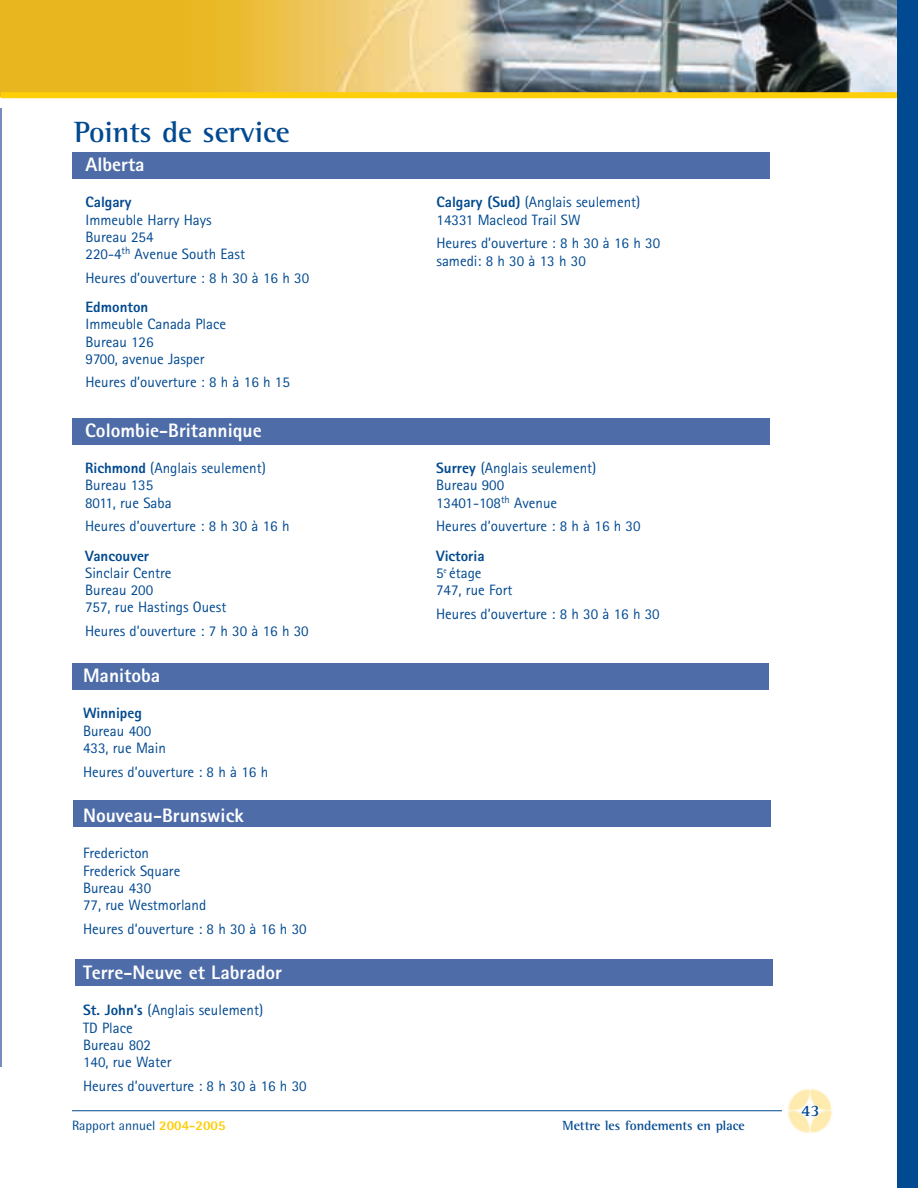
<style>
.page{position:relative;width:918px;height:1188px;background:#fff}
.page>*{position:absolute;margin:0;border:0;box-sizing:border-box;transform-origin:0 0}
.t1{font:700 30px "Rotis Semi Serif";color:#014990}
.t2{font:800 19.5px "Rotis Sans Serif";color:#fff}
.t3{font:700 16.5px "Rotis Serif";color:#014990}
.t4{font:15px/17.2px "Rotis Sans Serif";color:#014990}
.t5{font:800 15px "Rotis Sans Serif";color:#014990}
.t6{font:700 13.5px "Rotis Semi Serif";color:#014990}
.t7{font:13.5px "Rotis Semi Sans";color:#014990}
.s1{font-weight:800}
.s2{font-weight:800;color:#fece08}
</style>
<div class="page">
<hr style="left:72px;top:1110px;width:761px;height:1px;background:#014990">
<img style="left:783px;top:1088px;width:50px;height:46px">
<img style="left:1px;top:0;width:897px;height:92px">
<div style="left:1px;top:92px;width:900px;height:6px;background:#fece08"></div>
<div style="left:898px;top:0;width:20px;height:1188px;background:#014990"></div>
<div style="left:75px;top:959px;width:697px;height:27px;background:#4d6ca8"></div>
<div style="left:74px;top:800px;width:697px;height:26px;background:#4d6ca8"></div>
<div style="left:72px;top:152px;width:697px;height:26px;background:#4d6ca8"></div>
<div style="left:72px;top:418px;width:697px;height:26px;background:#4d6ca8"></div>
<div style="left:72px;top:663px;width:697px;height:27px;background:#4d6ca8"></div>
<hr style="left:0;top:108px;width:1px;height:958px;background:#788bbc">
<h1 class="t1" style="left:74px;top:122px;width:217px">Points de service</h1>
<h2 class="t2" style="left:86px;top:158px;width:61px">Alberta</h2>
<p class="t5" style="left:86px;top:197px;width:48px">Calgary</p>
<p class="t4" style="left:86px;top:212px;width:161px">Immeuble Harry Hays<br>Bureau 254<br>220-4<sup>th</sup> Avenue South East</p>
<p class="t4" style="left:85px;top:271px;width:225px">Heures d’ouverture : 8 h 30 à 16 h 30</p>
<p class="t5" style="left:86px;top:302px;width:64px">Edmonton</p>
<p class="t4" style="left:86px;top:317px;width:142px">Immeuble Canada Place<br>Bureau 126<br>9700, avenue Jasper</p>
<p class="t4" style="left:86px;top:375px;width:206px">Heures d’ouverture : 8 h à 16 h 15</p>
<h2 class="t2" style="left:85px;top:424px;width:178px">Colombie-Britannique</h2>
<p class="t4" style="left:85px;top:461px;width:182px"><span class="s1">Richmond</span> (Anglais seulement)<br>Bureau 135<br>8011, rue Saba</p>
<p class="t4" style="left:85px;top:519px;width:206px">Heures d’ouverture : 8 h 30 à 16 h</p>
<p class="t5" style="left:85px;top:550px;width:66px">Vancouver</p>
<p class="t4" style="left:85px;top:566px;width:143px">Sinclair Centre<br>Bureau 200<br>757, rue Hastings Ouest</p>
<p class="t4" style="left:85px;top:624px;width:225px">Heures d’ouverture : 7 h 30 à 16 h 30</p>
<h2 class="t2" style="left:83px;top:669px;width:79px">Manitoba</h2>
<p class="t5" style="left:83px;top:708px;width:60px">Winnipeg</p>
<p class="t4" style="left:83px;top:724px;width:84px">Bureau 400<br>433, rue Main</p>
<p class="t4" style="left:83px;top:765px;width:187px">Heures d’ouverture : 8 h à 16 h</p>
<h2 class="t2" style="left:83px;top:809px;width:162px">Nouveau-Brunswick</h2>
<p class="t4" style="left:83px;top:846px;width:125px">Fredericton<br>Frederick Square<br>Bureau 430<br>77, rue Westmorland</p>
<p class="t4" style="left:83px;top:922px;width:225px">Heures d’ouverture : 8 h 30 à 16 h 30</p>
<h2 class="t2" style="left:83px;top:966px;width:201px">Terre-Neuve et Labrador</h2>
<p class="t4" style="left:83px;top:1003px;width:182px"><span class="s1">St. John’s</span> (Anglais seulement)<br>TD Place<br>Bureau 802<br>140, rue Water</p>
<p class="t4" style="left:83px;top:1079px;width:225px">Heures d’ouverture : 8 h 30 à 16 h 30</p>
<p class="t4" style="left:436px;top:195px;width:205px"><span class="s1">Calgary (Sud)</span> (Anglais seulement)<br>14331 Macleod Trail SW</p>
<p class="t4" style="left:436px;top:236px;width:225px">Heures d’ouverture : 8 h 30 à 16 h 30 samedi: 8 h 30 à 13 h 30</p>
<p class="t4" style="left:436px;top:461px;width:162px"><span class="s1">Surrey</span> (Anglais seulement)<br>Bureau 900<br>13401-108<sup>th</sup> Avenue</p>
<p class="t4" style="left:436px;top:519px;width:206px">Heures d’ouverture : 8 h à 16 h 30</p>
<p class="t4" style="left:436px;top:549px;width:78px"><span class="s1">Victoria<br></span>5<sup>e</sup> étage<br>747, rue Fort</p>
<p class="t4" style="left:436px;top:607px;width:225px">Heures d’ouverture : 8 h 30 à 16 h 30</p>
<p class="t7" style="left:72px;top:1121px;width:155px">Rapport annuel <span class="s2">2004-2005</span></p>
<p class="t6" style="left:562px;top:1121px;width:184px">Mettre les fondements en place</p>
<p class="t3" style="left:801px;top:1105px;width:20px">43</p>
</div>
